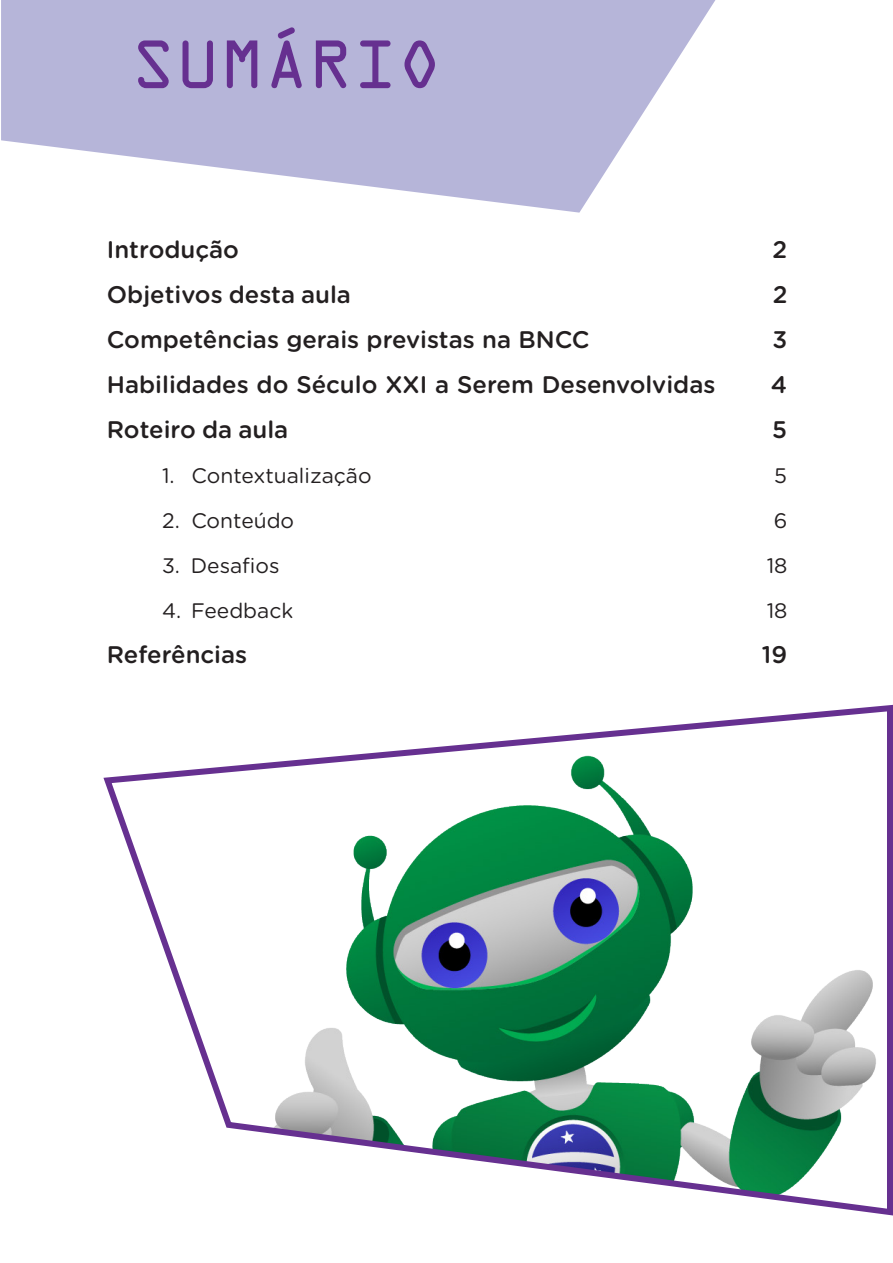
<style>
.page{position:relative;width:893px;height:1263px;background:#fff}
.page>*{position:absolute;margin:0;border:0;box-sizing:border-box;transform-origin:0 0}
.t1{font:73.5px "OCRA Extended";color:#663090}
.t2{font:500 24px "Gotham Rounded";color:#231f20}
.t3{font:21px "Gotham Rounded";color:#231f20}
</style>
<div class="page">
<svg style="left:1px;top:0;width:714px;height:213px;fill:#b6b5d9"></svg>
<svg style="left:103px;top:704px;width:790px;height:512px"></svg>
<h1 class="t1" style="left:131px;top:25px;width:312px">SUMÁRIO</h1>
<p class="t2" style="left:107px;top:233px;width:134px">Introdução</p>
<p class="t2" style="left:772px;top:233px;width:16px">2</p>
<p class="t2" style="left:107px;top:278px;width:246px">Objetivos desta aula</p>
<p class="t2" style="left:773px;top:278px;width:16px">2</p>
<p class="t2" style="left:107px;top:323px;width:484px">Competências gerais previstas na BNCC</p>
<p class="t2" style="left:772px;top:323px;width:16px">3</p>
<p class="t2" style="left:107px;top:368px;width:610px">Habilidades do Século XXI a Serem Desenvolvidas</p>
<p class="t2" style="left:771px;top:368px;width:18px">4</p>
<p class="t2" style="left:107px;top:413px;width:183px">Roteiro da aula</p>
<p class="t2" style="left:772px;top:413px;width:16px">5</p>
<p class="t3" style="left:162px;top:461px;width:211px">1. Contextualização</p>
<p class="t3" style="left:774px;top:461px;width:14px">5</p>
<p class="t3" style="left:162px;top:506px;width:134px">2. Conteúdo</p>
<p class="t3" style="left:774px;top:506px;width:15px">6</p>
<p class="t3" style="left:162px;top:551px;width:119px">3. Desafios</p>
<p class="t3" style="left:767px;top:551px;width:22px">18</p>
<p class="t3" style="left:162px;top:596px;width:133px">4. Feedback</p>
<p class="t3" style="left:767px;top:596px;width:22px">18</p>
<p class="t2" style="left:107px;top:638px;width:142px">Referências</p>
<p class="t2" style="left:762px;top:638px;width:27px">19</p>
</div>
